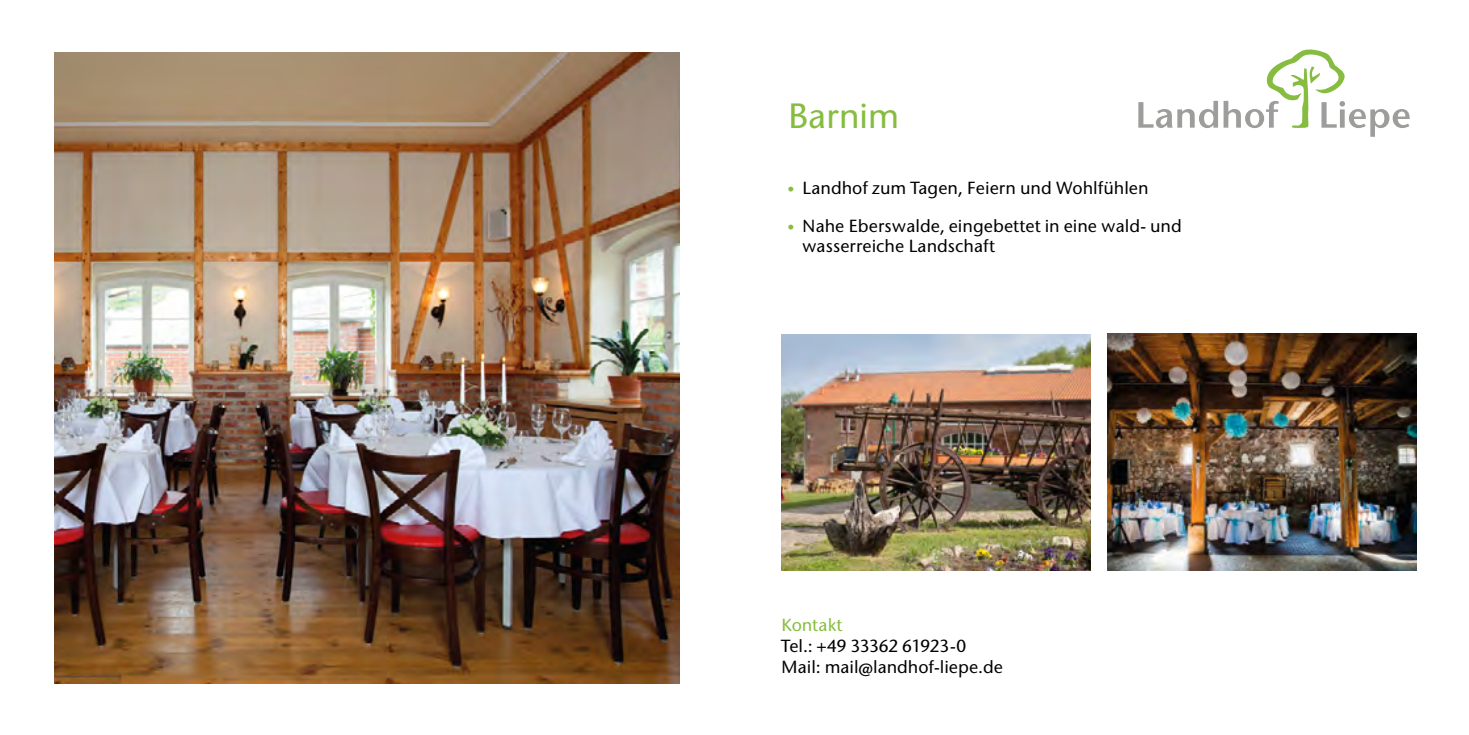
<style>
.page{position:relative;width:1469px;height:735px;background:#fff}
.page>*{position:absolute;margin:0;border:0;box-sizing:border-box;transform-origin:0 0}
.List_Paragraph{font:500 35px "Stone Sans ITC";letter-spacing:-.02em;color:#86bd40}
.List_Paragraph-2{font:500 17.5px/19.2px "Stone Sans ITC";color:#000}
.Headline{font:500 17.5px "Stone Sans ITC";letter-spacing:-.005em;color:#000}
.Headline-2{font:500 17.5px "Stone Sans ITC";color:#86bd40}
.s1{font-size:14px;color:#86bd40}
</style>
<div class="page">
<img style="left:54px;top:53px;width:625px;height:629px">
<img style="left:781px;top:334px;width:309px;height:236px">
<img style="left:1107px;top:333px;width:309px;height:236px">
<svg style="left:1138px;top:49px;width:271px;height:88px"></svg>
<p class="List_Paragraph" style="left:787px;top:95px;width:113px">Barnim</p>
<p class="List_Paragraph-2" style="left:787px;top:178px;width:363px"><span class="s1">•</span> Landhof zum Tagen, Feiern und Wohlfühlen</p>
<p class="List_Paragraph-2" style="left:802px;top:217px;width:381px;text-indent:-15px"><span class="s1">•</span> Nahe Eberswalde, eingebettet in eine wald- und wasserreiche Landschaft</p>
<p class="Headline-2" style="left:781px;top:613px;width:63px">Kontakt</p>
<p class="Headline" style="left:781px;top:634px;width:187px">Tel.: +49 33362 61923-0</p>
<p class="Headline" style="left:781px;top:655px;width:223px">Mail: mail@landhof-liepe.de</p>
</div>
